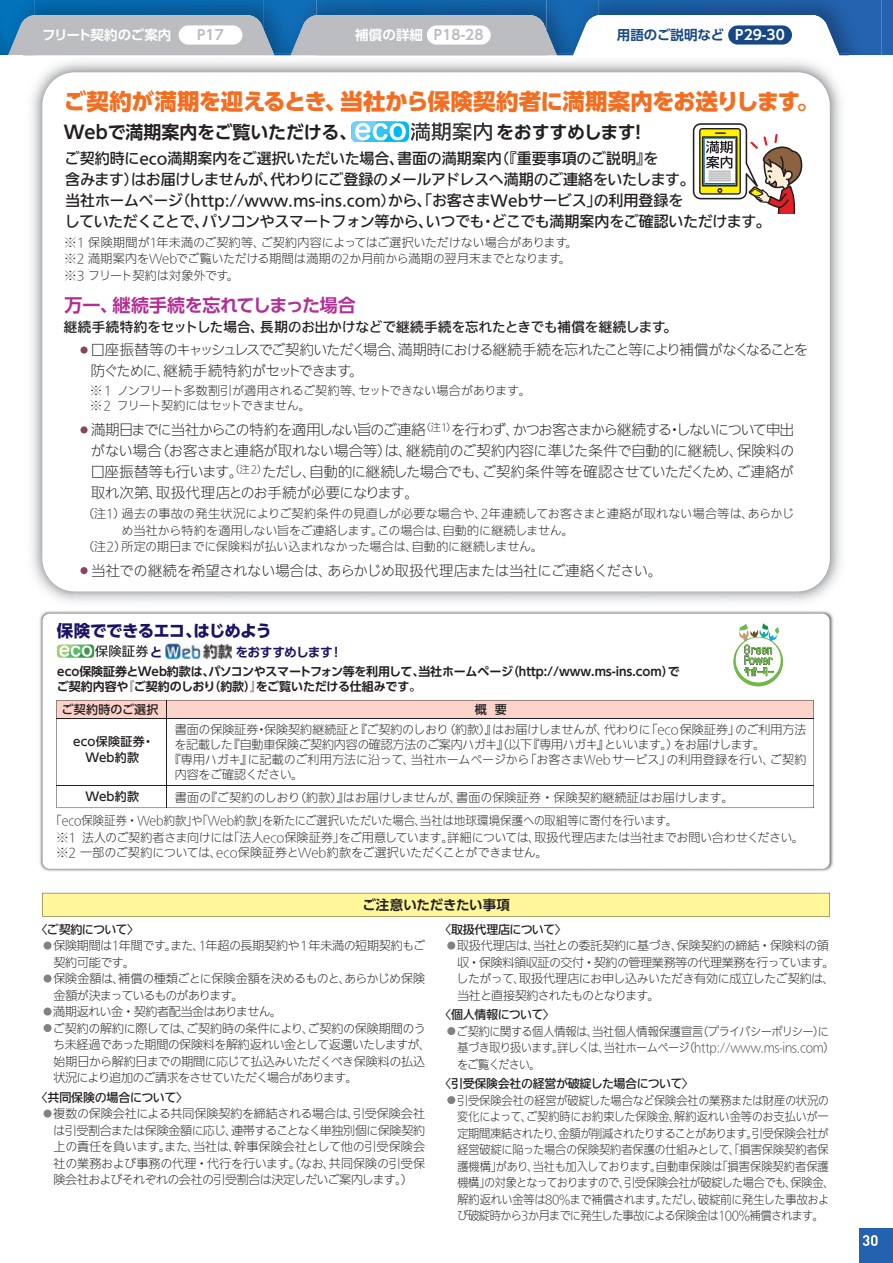
<style>
.page{position:relative;width:893px;height:1263px;background:#fff}
.page>*{position:absolute;margin:0;border:0;box-sizing:border-box;transform-origin:0 0}
.t1{font:22.5px "UD Shin Go Pro Heavy 90 pv RKSJ H";letter-spacing:-.02em;color:#f36e21}
.t2{font:18px "UD Shin Go Pro De Bold 90 pv RKSJ H";letter-spacing:-.01em;color:#231f20}
.t3{font:18px "UD Shin Go Pro De Bold 90 pv RKSJ H";letter-spacing:-.015em;color:#b32e92}
.t4{font:16.5px "UD Shin Go Pro Bold 90 pv RKSJ H";letter-spacing:-.05em;color:#191364}
.t5{font:15px/21px "Iwa UD Go Hon Pro Md 90 pv RKSJ H";letter-spacing:-.02em;color:#231f20}
.t6{font:14.25px/21px "Iwa UD Go Hon Pro Lt 90 pv RKSJ H";letter-spacing:-.035em;color:#231f20;text-align:justify}
.t7{font:14.25px/21px "Iwa UD Go Hon Pro Lt 90 pv RKSJ H";letter-spacing:-.075em;color:#231f20}
.t8{font:14.25px "Iwa UD Go Hon Pro Lt 90 pv RKSJ H";letter-spacing:-.01em;color:#231f20}
.t9{font:13.8px "UD Shin Go Pro De Bold 90 pv RKSJ H";color:#bcbdc0}
.t10{font:13.5px "Iwa UD Go Hon Pro Md 90 pv RKSJ H";letter-spacing:.005em;color:#231f20}
.t11{font:13.5px "UD Shin Go Pro De Bold 90 pv RKSJ H";color:#174784}
.t12{font:13.5px "UD Shin Go Pro De Bold 90 pv RKSJ H";letter-spacing:-.005em;color:#231f20}
.t13{font:13.5px "UD Shin Go Pro De Bold 90 pv RKSJ H";letter-spacing:-.025em;color:#fff}
.t14{font:12.75px "UD Shin Go Pro De Bold 90 pv RKSJ H";letter-spacing:-.055em;color:#191364}
.t15{font:12px/16.5px "Iwa UD Go Hon Pro Lt 90 pv RKSJ H";letter-spacing:-.025em;color:#231f20}
.t16{font:12px/16.5px "Iwa UD Go Hon Pro Lt 90 pv RKSJ H";letter-spacing:-.025em;color:#231f20;scale:.93 1}
.t17{font:12px/16.5px "Iwa UD Go Hon Pro Lt 90 pv RKSJ H";letter-spacing:-.005em;color:#231f20}
.t18{font:12px/16.5px "Iwa UD Go Hon Pro Lt 90 pv RKSJ H";color:#231f20}
.t19{font:12px/17px "Iwa UD Go Hon Pro Lt 90 pv RKSJ H";letter-spacing:-.025em;color:#231f20;scale:.94 1}
.t20{font:12px/15px "UD Shin Go Pro De Bold 90 pv RKSJ H";letter-spacing:-.01em;color:#231f20}
.t21{font:12px "Iwa UD Go Hon Pro Md 90 pv RKSJ H";letter-spacing:-.035em;color:#231f20}
.t22{font:12px/16.5px "Iwa UD Go Hon Pro Lt 90 pv RKSJ H";letter-spacing:-.05em;color:#231f20}
.t23{font:12px/16.5px "UD Shin Go Pro Medium 90 pv RKSJ H";letter-spacing:.015em;color:#231f20;text-align:center}
.t24{font:12px "Iwa UD Go Hon Pro Md 90 pv RKSJ H";letter-spacing:-.055em;color:#231f20}
.s1{font-size:13.5px;color:#fff}
.s2{font-size:13.8px;color:#fff}
.s3{color:#894461}
.s4{color:#808285}
</style>
<div class="page">
<img style="left:316px;top:0;width:230px;height:15px">
<img style="left:34px;top:0;width:230px;height:15px">
<img style="left:264px;top:0;width:52px;height:15px">
<img style="left:0;top:0;width:34px;height:15px">
<img style="left:599px;top:0;width:282px;height:55px">
<img style="left:546px;top:0;width:53px;height:15px">
<svg style="left:42px;top:893px;width:787px;height:24px;background:#f8f096"></svg>
<img style="left:39px;top:611px;width:794px;height:261px">
<div style="left:43px;top:614px;width:786px;height:255px;background:#fff;border-radius:7px"></div>
<svg style="left:56px;top:700px;width:758px;height:108px"></svg>
<svg style="left:57px;top:645px;width:91px;height:13px"></svg>
<svg style="left:733px;top:637px;width:49px;height:49px"></svg>
<svg style="left:735px;top:638px;width:45px;height:44px"></svg>
<svg style="left:739px;top:623px;width:40px;height:53px"></svg>
<svg style="left:0;top:15px;width:852px;height:41px"></svg>
<img style="left:32px;top:61px;width:809px;height:44px">
<img style="left:31px;top:105px;width:43px;height:497px">
<img style="left:798px;top:105px;width:43px;height:497px">
<div style="left:43px;top:73px;width:786px;height:518px;background:#fff;border-radius:32px"></div>
<svg style="left:692px;top:123px;width:111px;height:91px"></svg>
<svg style="left:351px;top:121px;width:141px;height:21px"></svg>
<img style="left:165px;top:644px;width:67px;height:15px">
<div style="left:859px;top:1229px;width:33px;height:34px;background:#2362af"></div>
<svg style="left:862px;top:1235px;width:15px;height:11px"></svg>
<p class="t13" style="left:42px;top:30px;width:131px">フリート契約のご案内</p>
<p class="t9" style="left:197px;top:30px;width:28px">P17</p>
<p class="t9" style="left:355px;top:30px;width:130px"><span class="s1">補償の詳細</span> P18-28</p>
<p class="t11" style="left:617px;top:30px;width:169px">用語のご説明など <span class="s2">P29-30</span></p>
<h1 class="t1" style="left:64px;top:93px;width:756px">ご契約が満期を迎えるとき、当社から保険契約者に満期案内をお送りします。</h1>
<h2 class="t2" style="left:64px;top:126px;width:585px">Webで満期案内をご覧いただける、　　　　　　　　をおすすめします！</h2>
<p class="t5" style="left:65px;top:150px;width:708px">ご契約時にeco満期案内をご選択いただいた場合、書面の満期案内（『重要事項のご説明』を<br>含みます）はお届けしませんが、代わりにご登録のメールアドレスへ満期のご連絡をいたします。<br>当社ホームページ（http://www.ms-ins.com）から、「お客さまWebサービス」の利用登録を<br>していただくことで、パソコンやスマートフォン等から、いつでも・どこでも満期案内をご確認いただけます。</p>
<p class="t17" style="left:64px;top:236px;width:515px">※1 保険期間が1年未満のご契約等、ご契約内容によってはご選択いただけない場合があります。※2 満期案内をWebでご覧いただける期間は満期の2か月前から満期の翌月末までとなります。※3 フリート契約は対象外です。</p>
<h2 class="t3" style="left:64px;top:298px;width:293px">万一、継続手続を忘れてしまった場合</h2>
<p class="t10" style="left:64px;top:322px;width:615px">継続手続特約をセットした場合、長期のお出かけなどで継続手続を忘れたときでも補償を継続します。</p>
<p class="t7" style="left:91px;top:342px;width:718px;text-indent:-14px"><span class="s3">●</span>口座振替等のキャッシュレスでご契約いただく場合、満期時における継続手続を忘れたこと等により補償がなくなることを防ぐために、継続手続特約がセットできます。</p>
<p class="t15" style="left:90px;top:385px;width:442px;line-height:15px">※ 1 ノンフリート多数割引が適用されるご契約等、セットできない場合があります。※２ フリート契約にはセットできません。</p>
<p class="t6" style="left:91px;top:421px;width:705px;text-indent:-14px"><span class="s3">●</span>満期日までに当社からこの特約を適用しない旨のご連絡<sup>（注1）</sup>を行わず、かつお客さまから継続する・しないについて申出がない場合（お客さまと連絡が取れない場合等）は、継続前のご契約内容に準じた条件で自動的に継続し、保険料の口座振替等も行います。<sup>（注2）</sup>ただし、自動的に継続した場合でも、ご契約条件等を確認させていただくため、ご連絡が取れ次第、取扱代理店とのお手続が必要になります。</p>
<p class="t18" style="left:121px;top:507px;width:674px">過去の事故の発生状況によりご契約条件の見直しが必要な場合や、2年連続してお客さまと連絡が取れない場合等は、あらかじめ当社から特約を適用しない旨をご連絡します。この場合は、自動的に継続しません。<br>所定の期日までに保険料が払い込まれなかった場合は、自動的に継続しません。</p>
<p class="t15" style="left:82px;top:507px;width:45px">（注1）</p>
<p class="t15" style="left:82px;top:540px;width:46px">（注2）</p>
<p class="t8" style="left:77px;top:565px;width:587px"><span class="s3">●</span>当社での継続を希望されない場合は、あらかじめ取扱代理店または当社にご連絡ください。</p>
<h3 class="t4" style="left:57px;top:624px;width:216px">保険でできるエコ、はじめよう</h3>
<p class="t20" style="left:57px;top:665px;width:624px">eco保険証券とWeb約款は、パソコンやスマートフォン等を利用して、当社ホームページ（http://www.ms-ins.com）でご契約内容や『ご契約のしおり（約款）』をご覧いただける仕組みです。</p>
<p class="t14" style="left:150px;top:647px;width:14px">と</p>
<p class="t14" style="left:235px;top:647px;width:109px">をおすすめします！</p>
<p class="t23" style="left:61px;top:703px;width:99px">ご契約時のご選択</p>
<p class="t23" style="left:475px;top:703px;width:33px">概 要</p>
<p class="t23" style="left:73px;top:735px;width:82px">eco保険証券・<br>Web約款</p>
<p class="t23" style="left:85px;top:790px;width:55px">Web約款</p>
<p class="t17" style="left:175px;top:723px;width:633px">書面の保険証券・保険契約継続証と『ご契約のしおり（約款）』はお届けしませんが、代わりに「eco保険証券」のご利用方法</p>
<p class="t15" style="left:175px;top:738px;width:592px">を記載した『自動車保険ご契約内容の確認方法のご案内ハガキ』（以下『専用ハガキ』といいます。）をお届けします。</p>
<p class="t17" style="left:169px;top:753px;width:639px">『専用ハガキ』に記載のご利用方法に沿って、当社ホームページから「お客さまＷebサービス」の利用登録を行い、ご契約</p>
<p class="t15" style="left:175px;top:768px;width:130px">内容をご確認ください。</p>
<p class="t18" style="left:175px;top:791px;width:560px">書面の『ご契約のしおり（約款）』はお届けしませんが、書面の保険証券・保険契約継続証はお届けします。</p>
<p class="t19" style="left:56px;top:813px;width:797px;text-indent:-6px">「eco保険証券・Web約款」や「Web約款」を新たにご選択いただいた場合、当社は地球環境保護への取組等に寄付を行います。<br>※１ 法人のご契約者さま向けには「法人eco保険証券」をご用意しています。詳細については、取扱代理店または当社までお問い合わせください。</p>
<p class="t15" style="left:56px;top:845px;width:493px">※2 一部のご契約については、eco保険証券とWeb約款をご選択いただくことができません。</p>
<p class="t12" style="left:362px;top:900px;width:149px">ご注意いただきたい事項</p>
<p class="t24" style="left:36px;top:925px;width:105px">〈ご契約について〉</p>
<p class="t15" style="left:54px;top:939px;width:373px;text-indent:-12px"><span class="s4">●</span>保険期間は1年間です。また、1年超の長期契約や１年未満の短期契約もご契約可能です。</p>
<p class="t22" style="left:54px;top:972px;width:373px;text-indent:-12px"><span class="s4">●</span>保険金額は、補償の種類ごとに保険金額を決めるものと、あらかじめ保険金額が決まっているものがあります。</p>
<p class="t15" style="left:42px;top:1005px;width:242px"><span class="s4">●</span>満期返れい金・契約者配当金はありません。</p>
<p class="t15" style="left:53px;top:1022px;width:379px;text-indent:-12px"><span class="s4">●</span>ご契約の解約に際しては、ご契約時の条件により、ご契約の保険期間のうち未経過であった期間の保険料を解約返れい金として返還いたしますが、始期日から解約日までの期間に応じて払込みいただくべき保険料の払込状況により追加のご請求をさせていただく場合があります。</p>
<p class="t21" style="left:36px;top:1093px;width:154px">〈共同保険の場合について〉</p>
<p class="t15" style="left:53px;top:1107px;width:373px;text-align:justify;text-indent:-12px"><span class="s4">●</span>複数の保険会社による共同保険契約を締結される場合は、引受保険会社は引受割合または保険金額に応じ、連帯することなく単独別個に保険契約上の責任を負います。また、当社は、幹事保険会社として他の引受保険会社の業務および事務の代理・代行を行います。（なお、共同保険の引受保険会社およびそれぞれの会社の引受割合は決定しだいご案内します。）</p>
<p class="t21" style="left:439px;top:925px;width:129px">〈取扱代理店について〉</p>
<p class="t15" style="left:456px;top:939px;width:380px;text-indent:-11px"><span class="s4">●</span>取扱代理店は、当社との委託契約に基づき、保険契約の締結・保険料の領収・保険料領収証の交付・契約の管理業務等の代理業務を行っています。したがって、取扱代理店にお申し込みいただき有効に成立したご契約は、当社と直接契約されたものとなります。</p>
<p class="t21" style="left:439px;top:1010px;width:117px">〈個人情報について〉</p>
<p class="t16" style="left:457px;top:1025px;width:407px;text-indent:-12px"><span class="s4">●</span>ご契約に関する個人情報は、当社個人情報保護宣言（プライバシーポリシー）に基づき取り扱います。詳しくは、当社ホームページ（http://www.ms-ins.com）をご覧ください。</p>
<p class="t21" style="left:439px;top:1079px;width:256px">〈引受保険会社の経営が破綻した場合について〉</p>
<p class="t16" style="left:457px;top:1094px;width:407px;text-indent:-12px"><span class="s4">●</span>引受保険会社の経営が破綻した場合など保険会社の業務または財産の状況の変化によって、ご契約時にお約束した保険金、解約返れい金等のお支払いが一定期間凍結されたり、金額が削減されたりすることがあります。引受保険会社が経営破綻に陥った場合の保険契約者保護の仕組みとして、「損害保険契約者保護機構」があり、当社も加入しております。自動車保険は「損害保険契約者保護機構」の対象となっておりますので、引受保険会社が破綻した場合でも、保険金、解約返れい金等は80％まで補償されます。ただし、破綻前に発生した事故および破綻時から3か月までに発生した事故による保険金は100％補償されます。</p>
</div>
